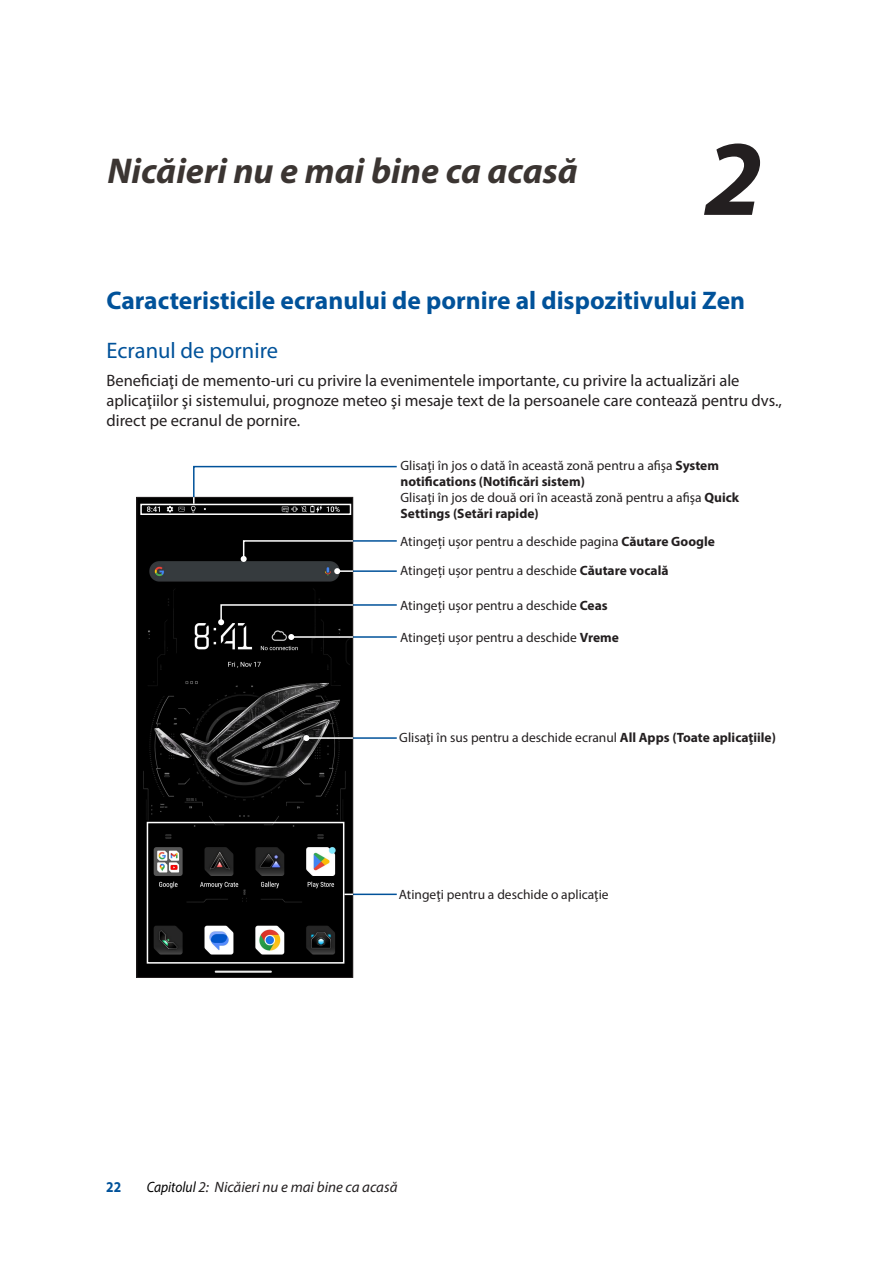
<style>
.page{position:relative;width:893px;height:1263px;background:#fff}
.page>*{position:absolute;margin:0;border:0;box-sizing:border-box;transform-origin:0 0}
.t1{font:italic 700 108px "Myriad Pro";color:#231f20}
.t2{font:italic 700 36px "Myriad Pro";color:#3b3532}
.t3{font:700 25.5px "Myriad Pro";color:#01529a}
.t4{font:22.5px "Myriad Pro";color:#01529a}
.t5{font:16.5px/19.8px "Myriad Pro";color:#231f20}
.t6{font:italic 15px "Myriad Pro";color:#231f20}
.t7{font:700 15px "Myriad Pro";color:#01529a;scale:.9 1}
.t8{font:13.5px/16.2px "Myriad Pro";color:#231f20}
.s1{font-weight:700}
.s2{color:#000}
</style>
<div class="page">
<hr style="left:334px;top:540px;width:63px;height:2px;background:#01529a">
<hr style="left:334px;top:570px;width:63px;height:2px;background:#01529a">
<hr style="left:334px;top:604px;width:63px;height:2px;background:#01529a">
<hr style="left:334px;top:636px;width:63px;height:2px;background:#01529a">
<hr style="left:334px;top:737px;width:63px;height:2px;background:#01529a">
<hr style="left:334px;top:893px;width:63px;height:2px;background:#01529a">
<img style="left:139px;top:499px;width:212px;height:477px">
<div style="left:137px;top:497px;width:216px;height:481px;border:1px solid #231f20"></div>
<svg style="left:334px;top:568px;width:19px;height:6px"></svg>
<svg style="left:344px;top:893px;width:9px;height:2px"></svg>
<div style="left:140px;top:504px;width:211px;height:11px;border:2px solid #fff"></div>
<svg style="left:241px;top:539px;width:113px;height:23px;background:#181818"></svg>
<svg style="left:218px;top:603px;width:136px;height:22px;background:#181818"></svg>
<div style="left:147px;top:822px;width:197px;height:141px;border:2px solid #fff"></div>
<hr style="left:306px;top:737px;width:47px;height:2px;background:#fff">
<svg style="left:303px;top:735px;width:6px;height:6px"></svg>
<hr style="left:291px;top:636px;width:62px;height:2px;background:#fff">
<svg style="left:288px;top:634px;width:6px;height:6px"></svg>
<svg style="left:192px;top:465px;width:205px;height:39px"></svg>
<h2 class="t2" style="left:108px;top:147px;width:472px">Nicăieri nu e mai bine ca acasă</h2>
<h1 class="t1" style="left:704px;top:108px;width:60px">2</h1>
<h3 class="t3" style="left:107px;top:284px;width:640px">Caracteristicile ecranului de pornire al dispozitivului Zen</h3>
<h3 class="t4" style="left:107px;top:336px;width:173px">Ecranul de pornire</h3>
<p class="t5" style="left:107px;top:370px;width:677px">Beneficiaţi de memento-uri cu privire la evenimentele importante, cu privire la actualizări ale aplicaţiilor şi sistemului, prognoze meteo şi mesaje text de la persoanele care contează pentru dvs., direct pe ecranul de pornire.</p>
<p class="t8" style="left:401px;top:457px;width:340px">Glisaţi în jos o dată în această zonă pentru a afişa <span class="s1">System notifications (Notificări sistem)<br></span>Glisaţi în jos de două ori în această zonă pentru a afişa <span class="s1">Quick Settings (Setări rapide)</span></p>
<p class="t8" style="left:400px;top:526px;width:316px;line-height:29.5px">Atingeți ușor pentru a deschide pagina <span class="s1">Căutare Google<br></span>Atingeți ușor pentru a deschide <span class="s1">Căutare vocală</span></p>
<p class="t8" style="left:400px;top:597px;width:209px">Atingeți ușor pentru a deschide <span class="s1">Ceas</span></p>
<p class="t8" style="left:400px;top:629px;width:220px">Atingeți ușor pentru a deschide <span class="s1">Vreme</span></p>
<p class="t8" style="left:399px;top:729px;width:378px">Glisaţi în sus pentru a deschide ecranul <span class="s1">All Apps (Toate aplicaţiile)</span></p>
<p class="t8" style="left:399px;top:886px;width:211px">Atingeţi pentru a deschide o aplicaţie</p>
<p class="t7" style="left:106px;top:1177px;width:18px">22</p>
<p class="t6" style="left:147px;top:1178px;width:252px"><span class="s2">Capitolul</span> 2: Nicăieri nu e mai bine ca acasă</p>
</div>
